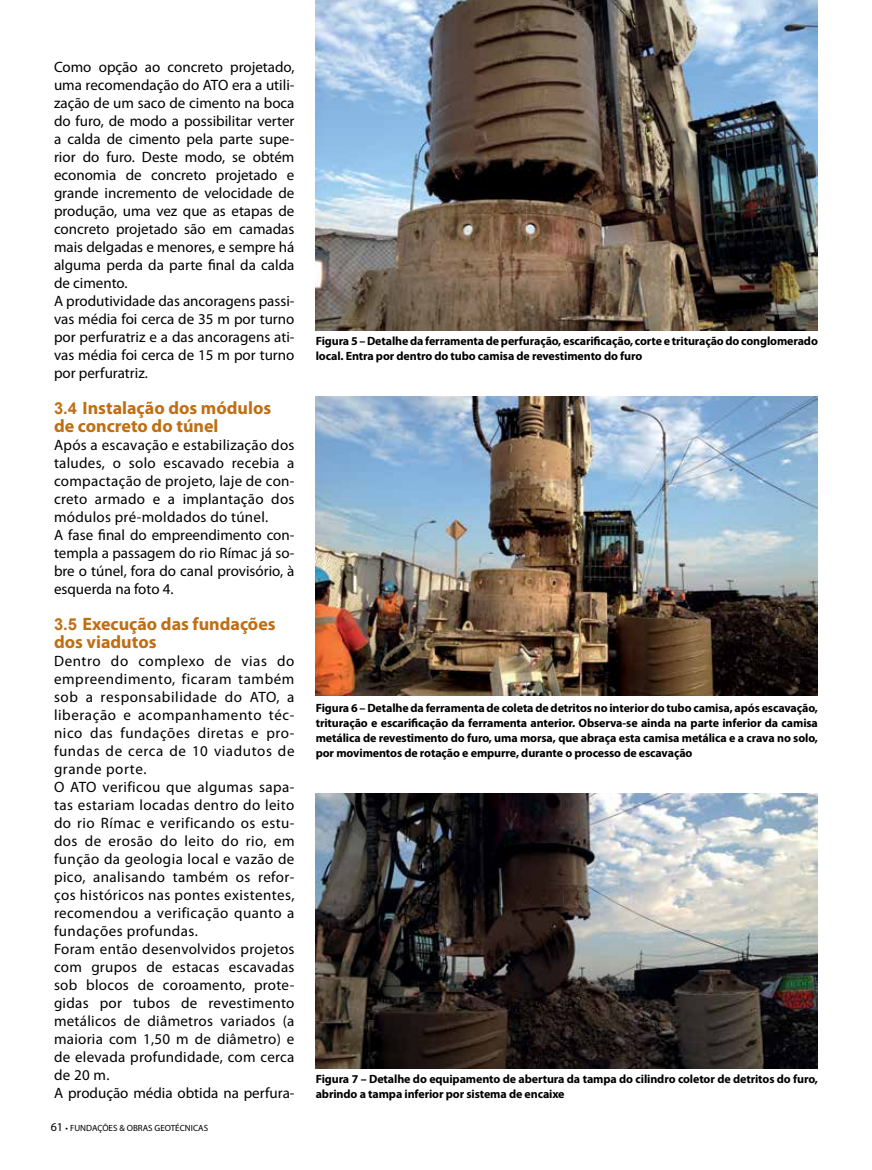
<style>
.page{position:relative;width:872px;height:1170px;background:#fff}
.page>*{position:absolute;margin:0;border:0;box-sizing:border-box;transform-origin:0 0}
.t1{font:700 18px/18px "Myriad Pro";color:#bf6e14}
.t2{font:15px/18px "Myriad Pro";letter-spacing:.02em;color:#000}
.t3{font:15px/18px "Myriad Pro";color:#000}
.t4{font:700 12px/15px "Myriad Pro";letter-spacing:-.01em;color:#000}
.t5{font:9px "Myriad Pro";color:#000}
.s1{font-family:"Arial";font-size:16.5px}
.s2{font-size:12px}
</style>
<div class="page">
<img style="left:316px;top:0;width:502px;height:330px">
<img style="left:316px;top:396px;width:502px;height:299px">
<img style="left:316px;top:793px;width:501px;height:275px">
<p class="t3" style="left:54px;top:58px;width:242px">Como opção ao concreto projetado, uma recomendação do ATO era a utili&shy;zação de um saco de cimento na boca do furo, de modo a possibilitar verter a calda de cimento pela parte supe&shy;rior do furo. Deste modo, se obtém economia de concreto projetado e grande incremento de velocidade de produção, uma vez que as etapas de concreto projetado são em camadas mais delgadas e menores, e sempre há alguma perda da parte final da calda de cimento.<br>A produtividade das ancoragens passi&shy;vas média foi cerca de 35 m por turno por perfuratriz e a das ancoragens ati&shy;vas média foi cerca de 15 m por turno por perfuratriz.</p>
<p class="t1" style="left:54px;top:398px;width:219px"><span class="s1">3.4</span> Instalação dos módulos de concreto do túnel</p>
<p class="t2" style="left:54px;top:436px;width:242px">Após a escavação e estabilização dos taludes, o solo escavado recebia a compactação de projeto, laje de con&shy;creto armado e a implantação dos módulos pré-moldados do túnel.<br>A fase final do empreendimento con&shy;templa a passagem do rio Rímac já so&shy;bre o túnel, fora do canal provisório, à esquerda na foto 4.</p>
<p class="t1" style="left:54px;top:614px;width:223px"><span class="s1">3.5</span> Execução das fundações dos viadutos</p>
<p class="t2" style="left:54px;top:652px;width:242px">Dentro do complexo de vias do empreendimento, ficaram também sob a responsabilidade do ATO, a liberação e acompanhamento téc&shy;nico das fundações diretas e pro&shy;fundas de cerca de 10 viadutos de grande porte.<br>O ATO verificou que algumas sapa&shy;tas estariam locadas dentro do leito do rio Rímac e verificando os estu&shy;dos de erosão do leito do rio, em função da geologia local e vazão de pico, analisando também os refor&shy;ços históricos nas pontes existentes, recomendou a verificação quanto a fundações profundas.<br>Foram então desenvolvidos projetos com grupos de estacas escavadas sob blocos de coroamento, prote&shy;gidas por tubos de revestimento metálicos de diâmetros variados (a maioria com 1,50 m de diâmetro) e de elevada profundidade, com cerca de 20 m.<br>A produção média obtida na perfura-</p>
<p class="t5" style="left:51px;top:1123px;width:159px"><span class="s2">61</span> • FUNDAÇÕES &amp; OBRAS GEOTÉCNICAS</p>
<p class="t4" style="left:316px;top:333px;width:503px">Figura 5 – Detalhe da ferramenta de perfuração, escarificação, corte e trituração do conglomerado local. Entra por dentro do tubo camisa de revestimento do furo</p>
<p class="t4" style="left:316px;top:700px;width:504px;text-align:justify">Figura 6 – Detalhe da ferramenta de coleta de detritos no interior do tubo camisa, após escavação, trituração e escarificação da ferramenta anterior. Observa-se ainda na parte inferior da camisa metálica de revestimento do furo, uma morsa, que abraça esta camisa metálica e a crava no solo, por movimentos de rotação e empurre, durante o processo de escavação</p>
<p class="t4" style="left:316px;top:1070px;width:504px">Figura 7 – Detalhe do equipamento de abertura da tampa do cilindro coletor de detritos do furo, abrindo a tampa inferior por sistema de encaixe</p>
</div>
